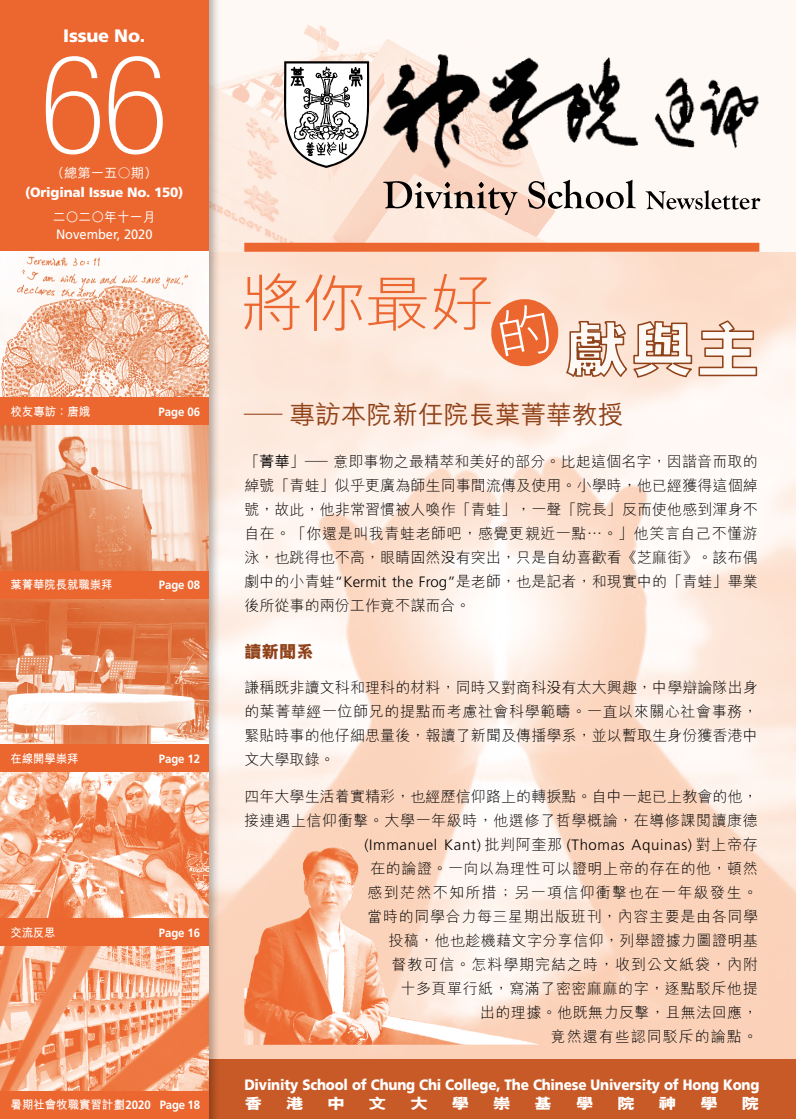
<style>
.page{position:relative;width:796px;height:1119px;background:#fff}
.page>*{position:absolute;margin:0;border:0;box-sizing:border-box;transform-origin:0 0}
.t1{font:100 condensed 136.5px "Helvetica Neue";color:#fff}
.t2{font:500 25.5px "M Hei HK";letter-spacing:.005em;color:#904219;scale:1.5 1}
.t3{font:900 18px "Frutiger";letter-spacing:-.015em;color:#fff}
.t4{font:800 17.25px "M Hei HK";color:#904219}
.t5{font:300 15px/24px "M Hei HK";letter-spacing:.035em;color:#000;text-align:justify}
.t6{font:300 15px/24px "M Hei HK";letter-spacing:.005em;color:#000}
.t7{font:900 15px "Frutiger";letter-spacing:-.015em;color:#fff;scale:.9 1}
.t8{font:300 15px "Frutiger";letter-spacing:.045em;color:#000}
.t9{font:800 15px "M Hei HK";color:#fff;scale:1.2 1}
.t10{font:900 13.5px "Frutiger";letter-spacing:-.015em;color:#fff}
.t11{font:13.5px "Frutiger";color:#fff;scale:.95 1}
.t12{font:500 13.5px "M Hei HK";letter-spacing:-.015em;color:#fff}
.t13{font:500 13.5px "M Hei HK";letter-spacing:-.015em;color:#fff;scale:.95 1}
.t14{font:700 12px "M Hei HK";letter-spacing:-.01em;color:#fff;scale:.95 1}
.t15{font:700 12px "Frutiger";letter-spacing:-.01em;color:#fff;scale:.95 1}
.s1{font-weight:500}
.s2{font-family:"Microsoft Jheng Hei";font-weight:400}
.s3{font-family:"Frutiger"}
.s4{font-family:"M Hei HK"}
</style>
<div class="page">
<img style="left:220px;top:251px;width:575px;height:808px">
<div style="left:0;top:1059px;width:795px;height:59px;background:#c85a27"></div>
<div style="left:161px;top:0;width:634px;height:251px;background:#fff9f5"></div>
<img style="left:220px;top:24px;width:448px;height:227px">
<div style="left:0;top:0;width:220px;height:1118px;background:#000;opacity:.3"></div>
<div style="left:0;top:0;width:208px;height:1118px;background:#ec6730"></div>
<img style="left:0;top:251px;width:208px;height:146px">
<svg style="left:0;top:425px;width:208px;height:146px;background:#edb293"></svg>
<img style="left:0;top:599px;width:208px;height:145px">
<img style="left:0;top:946px;width:208px;height:145px">
<img style="left:0;top:772px;width:208px;height:145px">
<img style="left:244px;top:846px;width:294px;height:198px">
<div style="left:244px;top:243px;width:515px;height:9px;background:#ec6730"></div>
<svg style="left:244px;top:273px;width:513px;height:106px;background:#f6d2bf"></svg>
<svg style="left:383px;top:180px;width:377px;height:35px"></svg>
<img style="left:370px;top:31px;width:389px;height:142px">
<svg style="left:283px;top:61px;width:86px;height:107px"></svg>
<p class="t3" style="left:63px;top:25px;width:83px">Issue No.</p>
<h1 class="t1" style="left:40px;top:28px;width:130px">66</h1>
<p class="t12" style="left:51px;top:164px;width:108px">（總第一五〇期）</p>
<p class="t10" style="left:25px;top:184px;width:160px">(Original Issue No. 150)</p>
<p class="t13" style="left:53px;top:207px;width:110px">二○二○年十一月</p>
<p class="t11" style="left:56px;top:226px;width:103px">November, 2020</p>
<p class="t14" style="left:11px;top:402px;width:85px">校友專訪：唐娥</p>
<p class="t15" style="left:158px;top:404px;width:45px">Page 06</p>
<p class="t14" style="left:11px;top:576px;width:109px">葉菁華院長就職崇拜</p>
<p class="t15" style="left:159px;top:578px;width:45px">Page 08</p>
<p class="t14" style="left:11px;top:749px;width:73px">在線開學崇拜</p>
<p class="t15" style="left:159px;top:751px;width:45px">Page 12</p>
<p class="t14" style="left:11px;top:923px;width:49px">交流反思</p>
<p class="t15" style="left:159px;top:925px;width:45px">Page 16</p>
<h2 class="t2" style="left:244px;top:396px;width:254px">— 專訪本院新任院長葉菁華教授</h2>
<p class="t5" style="left:244px;top:449px;width:515px">「<span class="s1">菁華</span>」─ 意即事物之最精萃和美好的部分。比起這個名字，因諧音而取的綽號「青蛙」似乎更廣為師生同事間流傳及使用。小學時，他已經獲得這個綽號，故此，他非常習慣被人喚作「青蛙」，一聲「院長」反而使他感到渾身不自在。「你還是叫我青蛙老師吧，感覺更親近一點⋯。」他笑言自己不懂游泳，也跳得也不高，眼睛固然<span class="s2">没</span>有突出，只是自幼喜歡看《芝麻街》。該布偶劇中的小青蛙<span class="s3">“Kermit the Frog”</span>是老師，也是記者，和現實中的「青蛙」畢業後所從事的兩份工作竟不謀而合。</p>
<p class="t4" style="left:244px;top:642px;width:71px">讀新聞系</p>
<p class="t5" style="left:244px;top:675px;width:515px">謙稱既非讀文科和理科的材料，同時又對商科<span class="s2">没</span>有太大興趣，中學辯論隊出身的葉菁華經一位師兄的提點而考慮社會科學範疇。一直以來關心社會事務，緊貼時事的他仔細思量後，報讀了新聞及傳播學系，並以暫取生身份獲香港中文大學取錄。</p>
<p class="t6" style="left:244px;top:783px;width:515px">四年大學生活着實精彩，也經歷信仰路上的轉捩點。自中一起已上教會的他，接連遇上信仰衝擊。大學一年級時，他選修了哲學概論，在導修課閱讀康德</p>
<p class="t8" style="left:364px;top:835px;width:395px">(Immanuel Kant) <span class="s4">批判阿奎那</span> (Thomas Aquinas) <span class="s4">對上帝存</span></p>
<p class="t5" style="left:367px;top:855px;width:392px;text-align:right">在的論證。一向以為理性可以證明上帝的存在的他，頓然感到茫然不知所措；另一項信仰衝擊也在一年級發生。當時的同學合力每三星期出版班刊，內容主要是由各同學投稿，他也趁機藉文字分享信仰，列舉證據力圖證明基<br>督教可信。怎料學期完結之時，收到公文紙袋，內附<br>十多頁單行紙，寫滿了密密麻麻的字，逐點駁斥他提<br>出的理據。他既無力反擊，且無法回應，<br>竟然還有些認同駁斥的論點。</p>
<p class="t7" style="left:244px;top:1075px;width:573px">Divinity School of Chung Chi College, The Chinese University of Hong Kong</p>
<p class="t14" style="left:11px;top:1095px;width:201px">暑期社會牧職實習計劃<span class="s3">2020 Page 18</span></p>
<p class="t9" style="left:244px;top:1096px;width:16px">香</p>
<p class="t9" style="left:285px;top:1096px;width:16px">港</p>
<p class="t9" style="left:327px;top:1096px;width:16px">中</p>
<p class="t9" style="left:368px;top:1096px;width:16px">文</p>
<p class="t9" style="left:410px;top:1096px;width:16px">大</p>
<p class="t9" style="left:451px;top:1096px;width:16px">學</p>
<p class="t9" style="left:492px;top:1096px;width:16px">崇</p>
<p class="t9" style="left:534px;top:1096px;width:16px">基</p>
<p class="t9" style="left:575px;top:1096px;width:16px">學</p>
<p class="t9" style="left:616px;top:1096px;width:17px">院</p>
<p class="t9" style="left:658px;top:1096px;width:16px">神</p>
<p class="t9" style="left:699px;top:1096px;width:16px">學</p>
<p class="t9" style="left:741px;top:1096px;width:16px">院</p>
</div>
